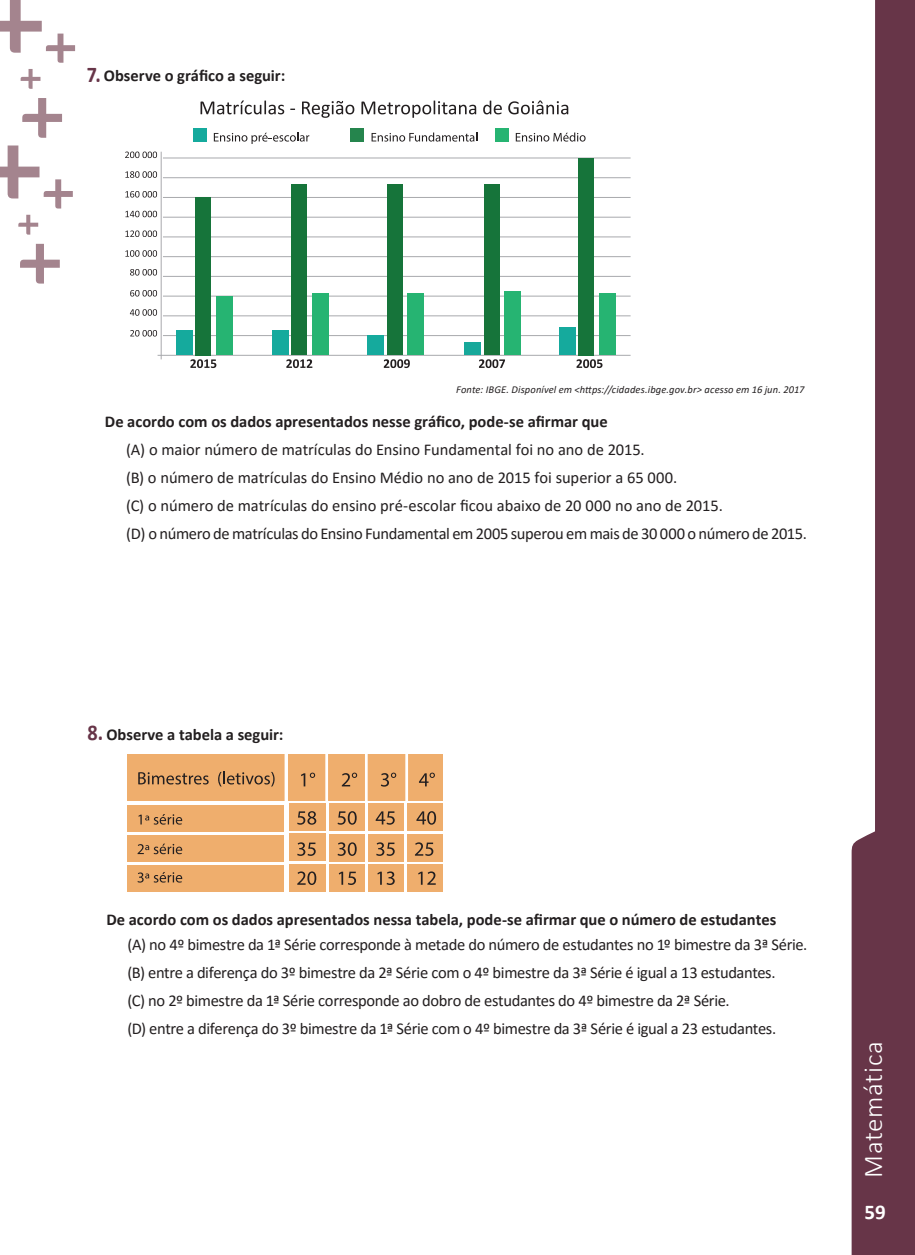
<style>
.page{position:relative;width:915px;height:1255px;background:#fff}
.page>*{position:absolute;margin:0;border:0;box-sizing:border-box;transform-origin:0 0}
.t1{font:300 27px "Calibri";letter-spacing:.025em;color:#fff}
.t2{font:700 21px "Calibri";color:#fff}
.t3{font:16.5px/28px "Calibri";letter-spacing:-.02em;color:#231f20}
.t4{font:700 16.5px "Calibri";color:#231f20}
.t5{font:italic 10.5px "Calibri";letter-spacing:.015em;color:#231f20}
.s1{font-size:22.5px;color:#673548}
</style>
<div class="page">
<svg style="left:851px;top:0;width:63px;height:1254px;fill:#673548"></svg>
<svg style="left:0;top:0;width:75px;height:63px"></svg>
<svg style="left:21px;top:69px;width:19px;height:20px"></svg>
<svg style="left:22px;top:98px;width:40px;height:40px"></svg>
<svg style="left:0;top:145px;width:73px;height:63px"></svg>
<svg style="left:18px;top:215px;width:20px;height:20px"></svg>
<svg style="left:20px;top:244px;width:40px;height:39px"></svg>
<hr style="left:163px;top:236px;width:467px;height:1px;background:#a8a9ad">
<hr style="left:163px;top:276px;width:467px;height:1px;background:#a8a9ad">
<hr style="left:163px;top:315px;width:467px;height:1px;background:#a8a9ad">
<hr style="left:163px;top:217px;width:467px;height:1px;background:#a8a9ad">
<hr style="left:163px;top:256px;width:467px;height:1px;background:#a8a9ad">
<hr style="left:163px;top:296px;width:467px;height:1px;background:#a8a9ad">
<hr style="left:163px;top:335px;width:467px;height:1px;background:#a8a9ad">
<hr style="left:158px;top:355px;width:472px;height:1px;background:#a8a9ad">
<hr style="left:161px;top:152px;width:1px;height:207px;background:#a8a9ad">
<svg style="left:130px;top:330px;width:27px;height:6px"></svg>
<svg style="left:130px;top:309px;width:27px;height:7px"></svg>
<svg style="left:130px;top:290px;width:27px;height:6px"></svg>
<svg style="left:130px;top:269px;width:27px;height:6px"></svg>
<svg style="left:125px;top:250px;width:32px;height:7px"></svg>
<svg style="left:125px;top:230px;width:32px;height:7px"></svg>
<svg style="left:125px;top:211px;width:32px;height:6px"></svg>
<hr style="left:163px;top:197px;width:467px;height:1px;background:#a8a9ad">
<svg style="left:125px;top:191px;width:32px;height:6px"></svg>
<hr style="left:163px;top:177px;width:467px;height:1px;background:#a8a9ad">
<hr style="left:163px;top:157px;width:467px;height:1px;background:#a8a9ad">
<svg style="left:125px;top:171px;width:32px;height:7px"></svg>
<svg style="left:125px;top:151px;width:32px;height:7px"></svg>
<svg style="left:200px;top:100px;width:84px;height:14px"></svg>
<svg style="left:302px;top:101px;width:52px;height:17px"></svg>
<svg style="left:361px;top:101px;width:115px;height:17px"></svg>
<svg style="left:483px;top:101px;width:18px;height:13px"></svg>
<svg style="left:508px;top:100px;width:60px;height:14px"></svg>
<div style="left:176px;top:330px;width:16px;height:25px;background:#15aa9d"></div>
<div style="left:195px;top:197px;width:16px;height:158px;background:#16743a"></div>
<div style="left:216px;top:297px;width:16px;height:58px;background:#26b472"></div>
<div style="left:271px;top:330px;width:17px;height:25px;background:#15aa9d"></div>
<div style="left:291px;top:185px;width:16px;height:170px;background:#16743a"></div>
<div style="left:311px;top:293px;width:17px;height:62px;background:#26b472"></div>
<div style="left:367px;top:335px;width:16px;height:20px;background:#15aa9d"></div>
<div style="left:386px;top:185px;width:16px;height:170px;background:#16743a"></div>
<div style="left:407px;top:293px;width:16px;height:62px;background:#26b472"></div>
<div style="left:464px;top:342px;width:17px;height:13px;background:#17a89a"></div>
<div style="left:484px;top:185px;width:16px;height:170px;background:#16743a"></div>
<div style="left:504px;top:291px;width:17px;height:64px;background:#26b472"></div>
<div style="left:558px;top:327px;width:17px;height:28px;background:#15aa9d"></div>
<div style="left:578px;top:158px;width:16px;height:197px;background:#16743a"></div>
<div style="left:598px;top:293px;width:17px;height:62px;background:#26b472"></div>
<svg style="left:190px;top:359px;width:26px;height:9px"></svg>
<svg style="left:286px;top:359px;width:26px;height:9px"></svg>
<svg style="left:383px;top:359px;width:26px;height:9px"></svg>
<svg style="left:479px;top:359px;width:26px;height:9px"></svg>
<svg style="left:576px;top:359px;width:26px;height:9px"></svg>
<svg style="left:214px;top:132px;width:95px;height:12px"></svg>
<div style="left:193px;top:128px;width:14px;height:13px;background:#15aa9d"></div>
<div style="left:350px;top:128px;width:13px;height:13px;background:#25854d"></div>
<svg style="left:371px;top:132px;width:106px;height:10px"></svg>
<div style="left:495px;top:128px;width:13px;height:13px;background:#26b472"></div>
<svg style="left:515px;top:132px;width:70px;height:10px"></svg>
<div style="left:128px;top:805px;width:155px;height:27px;background:#efae6d"></div>
<div style="left:289px;top:803px;width:36px;height:27px;background:#efae6d"></div>
<div style="left:329px;top:803px;width:35px;height:28px;background:#efae6d"></div>
<div style="left:368px;top:803px;width:35px;height:28px;background:#efae6d"></div>
<div style="left:407px;top:803px;width:36px;height:28px;background:#efae6d"></div>
<div style="left:128px;top:834px;width:156px;height:27px;background:#efae6d"></div>
<div style="left:289px;top:833px;width:36px;height:27px;background:#efae6d"></div>
<div style="left:329px;top:833px;width:35px;height:28px;background:#efae6d"></div>
<div style="left:368px;top:833px;width:35px;height:28px;background:#efae6d"></div>
<div style="left:407px;top:833px;width:36px;height:28px;background:#efae6d"></div>
<div style="left:128px;top:864px;width:156px;height:27px;background:#efae6d"></div>
<div style="left:289px;top:864px;width:36px;height:27px;background:#efae6d"></div>
<div style="left:329px;top:864px;width:35px;height:27px;background:#efae6d"></div>
<div style="left:368px;top:864px;width:35px;height:27px;background:#efae6d"></div>
<div style="left:407px;top:864px;width:36px;height:27px;background:#efae6d"></div>
<div style="left:127px;top:754px;width:315px;height:46px;background:#efae6d"></div>
<svg style="left:284px;top:754px;width:4px;height:47px"></svg>
<svg style="left:138px;top:772px;width:70px;height:12px"></svg>
<svg style="left:218px;top:771px;width:56px;height:15px"></svg>
<svg style="left:138px;top:814px;width:44px;height:10px"></svg>
<svg style="left:137px;top:843px;width:45px;height:11px"></svg>
<svg style="left:137px;top:872px;width:45px;height:10px"></svg>
<hr style="left:325px;top:754px;width:3px;height:48px;background:#fff">
<hr style="left:365px;top:754px;width:2px;height:47px;background:#fff">
<hr style="left:405px;top:754px;width:3px;height:48px;background:#fff">
<svg style="left:301px;top:772px;width:14px;height:14px"></svg>
<svg style="left:342px;top:772px;width:15px;height:14px"></svg>
<svg style="left:381px;top:772px;width:15px;height:14px"></svg>
<svg style="left:419px;top:772px;width:16px;height:14px"></svg>
<svg style="left:297px;top:811px;width:19px;height:13px"></svg>
<svg style="left:337px;top:811px;width:19px;height:13px"></svg>
<svg style="left:375px;top:811px;width:19px;height:13px"></svg>
<svg style="left:416px;top:811px;width:20px;height:13px"></svg>
<svg style="left:297px;top:842px;width:18px;height:13px"></svg>
<svg style="left:337px;top:842px;width:19px;height:13px"></svg>
<svg style="left:376px;top:842px;width:18px;height:13px"></svg>
<svg style="left:415px;top:842px;width:18px;height:13px"></svg>
<svg style="left:297px;top:871px;width:19px;height:14px"></svg>
<svg style="left:339px;top:871px;width:17px;height:14px"></svg>
<svg style="left:377px;top:871px;width:17px;height:14px"></svg>
<svg style="left:418px;top:871px;width:17px;height:13px"></svg>
<p class="t4" style="left:87px;top:64px;width:200px"><span class="s1">7.</span> Observe o gráfico a seguir:</p>
<p class="t5" style="left:456px;top:382px;width:350px">Fonte: IBGE. Disponível em &lt;https://cidades.ibge.gov.br&gt; acesso em 16 jun. 2017</p>
<p class="t4" style="left:105px;top:410px;width:504px">De acordo com os dados apresentados nesse gráfico, pode-se afirmar que</p>
<p class="t3" style="left:126px;top:435px;width:682px">(A) o maior número de matrículas do Ensino Fundamental foi no ano de 2015.<br>(B) o número de matrículas do Ensino Médio no ano de 2015 foi superior a 65 000.<br>(C) o número de matrículas do ensino pré-escolar ficou abaixo de 20 000 no ano de 2015.<br>(D) o número de matrículas do Ensino Fundamental em 2005 superou em mais de 30 000 o número de 2015.</p>
<p class="t4" style="left:87px;top:723px;width:197px"><span class="s1">8.</span> Observe a tabela a seguir:</p>
<p class="t4" style="left:106px;top:907px;width:671px">De acordo com os dados apresentados nessa tabela, pode-se afirmar que o número de estudantes</p>
<p class="t3" style="left:128px;top:929px;width:681px">(A) no 4º bimestre da 1ª Série corresponde à metade do número de estudantes no 1º bimestre da 3ª Série. (B) entre a diferença do 3º bimestre da 2ª Série com o 4º bimestre da 3ª Série é igual a 13 estudantes.<br>(C) no 2º bimestre da 1ª Série corresponde ao dobro de estudantes do 4º bimestre da 2ª Série.<br>(D) entre a diferença do 3º bimestre da 1ª Série com o 4º bimestre da 3ª Série é igual a 23 estudantes.</p>
<h1 class="t1" style="left:856px;top:1177px;width:137px;rotate:-90deg">Matemática</h1>
<p class="t2" style="left:864px;top:1196px;width:23px">59</p>
</div>
